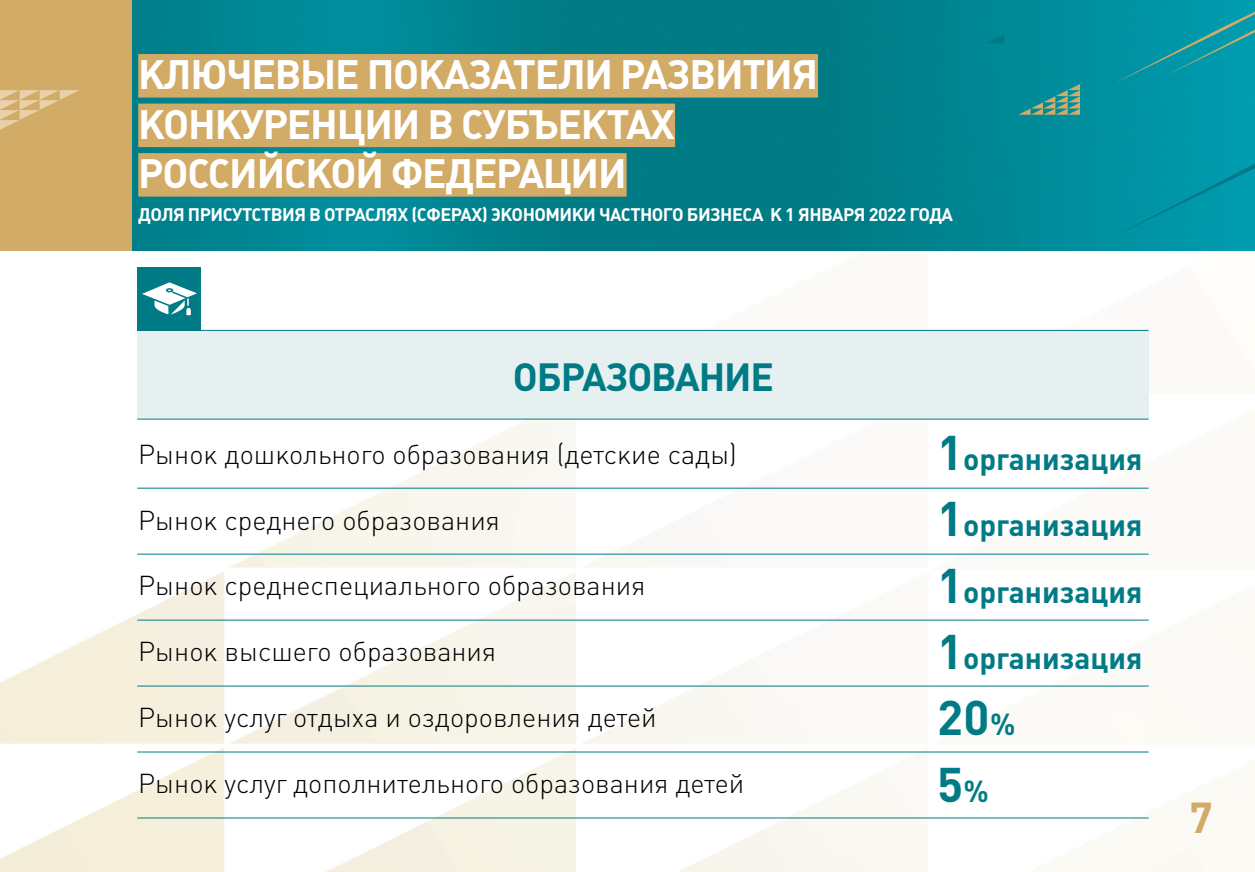
<style>
.page{position:relative;width:1255px;height:872px;background:#fff}
.page>*{position:absolute;margin:0;border:0;box-sizing:border-box;transform-origin:0 0}
.t1{font:700 48px/66.3px "Plumb";color:#007b85}
.t2{font:700 42.75px "Plumb";color:#d2ab67}
.t3{font:700 40.5px/49.5px "Plumb";letter-spacing:-.03em;color:#fff}
.t4{font:700 38.85px "Plumb";letter-spacing:-.03em;color:#007b85}
.t5{font:700 30px "Plumb";color:#007b85}
.t6{font:300 27px "Plumb";color:#000}
.t7{font:700 18px "Plumb";letter-spacing:-.03em;color:#fff}
.s1{font-size:48px}
.s2{font-size:30px}
</style>
<div class="page">
<img style="left:0;top:267px;width:1254px;height:605px">
<img style="left:132px;top:0;width:1122px;height:251px">
<div style="left:0;top:0;width:132px;height:251px;background:#d2ab67"></div>
<svg style="left:0;top:90px;width:79px;height:40px"></svg>
<svg style="left:1018px;top:84px;width:61px;height:31px;background:#3a948b"></svg>
<svg style="left:985px;top:34px;width:19px;height:9px"></svg>
<div style="left:1106px;top:0;width:148px;height:240px;background:#0096a8"></div>
<div style="left:137px;top:330px;width:1011px;height:89px;background:#e6f0f1"></div>
<div style="left:138px;top:54px;width:680px;height:44px;background:#d2ab67"></div>
<div style="left:138px;top:104px;width:537px;height:43px;background:#d2ab67"></div>
<div style="left:138px;top:153px;width:488px;height:44px;background:#d2ab67"></div>
<hr style="left:137px;top:330px;width:1011px;height:1px;background:#007b85">
<hr style="left:137px;top:419px;width:1011px;height:1px;background:#007b85">
<hr style="left:137px;top:488px;width:1011px;height:1px;background:#007b85">
<hr style="left:137px;top:554px;width:1011px;height:1px;background:#007b85">
<hr style="left:137px;top:619px;width:1011px;height:1px;background:#007b85">
<hr style="left:137px;top:685px;width:1011px;height:1px;background:#007b85">
<hr style="left:137px;top:751px;width:1011px;height:1px;background:#007b85">
<hr style="left:137px;top:817px;width:1011px;height:1px;background:#007b85">
<div style="left:137px;top:266px;width:63px;height:64px;background:#007b85"></div>
<svg style="left:136px;top:280px;width:67px;height:37px"></svg>
<h3 class="t3" style="left:138px;top:50px;width:681px">КЛЮЧЕВЫЕ ПОКАЗАТЕЛИ РАЗВИТИЯ<br>КОНКУРЕНЦИИ В СУБЪЕКТАХ<br>РОССИЙСКОЙ ФЕДЕРАЦИИ</h3>
<p class="t7" style="left:138px;top:205px;width:816px">ДОЛЯ ПРИСУТСТВИЯ В ОТРАСЛЯХ (СФЕРАХ) ЭКОНОМИКИ ЧАСТНОГО БИЗНЕСА К 1 ЯНВАРЯ 2022 ГОДА</p>
<h3 class="t4" style="left:513px;top:355px;width:263px">ОБРАЗОВАНИЕ</h3>
<p class="t6" style="left:138px;top:438px;width:600px">Рынок дошкольного образования (детские сады)</p>
<p class="t6" style="left:138px;top:504px;width:363px">Рынок среднего образования</p>
<p class="t6" style="left:138px;top:570px;width:508px">Рынок среднеспециального образования</p>
<p class="t6" style="left:138px;top:636px;width:359px">Рынок высшего образования</p>
<p class="t6" style="left:138px;top:702px;width:520px">Рынок услуг отдыха и оздоровления детей</p>
<p class="t6" style="left:138px;top:768px;width:607px">Рынок услуг дополнительного образования детей</p>
<p class="t5" style="left:937px;top:442px;width:207px"><span class="s1">1</span>организация</p>
<p class="t5" style="left:937px;top:508px;width:207px"><span class="s1">1</span>организация</p>
<p class="t5" style="left:937px;top:575px;width:207px"><span class="s1">1</span>организация</p>
<p class="t5" style="left:937px;top:641px;width:207px"><span class="s1">1</span>организация</p>
<h1 class="t1" style="left:937px;top:684px;width:80px">20<span class="s2">%<br></span>5<span class="s2">%</span></h1>
<h2 class="t2" style="left:1189px;top:793px;width:25px">7</h2>
</div>
